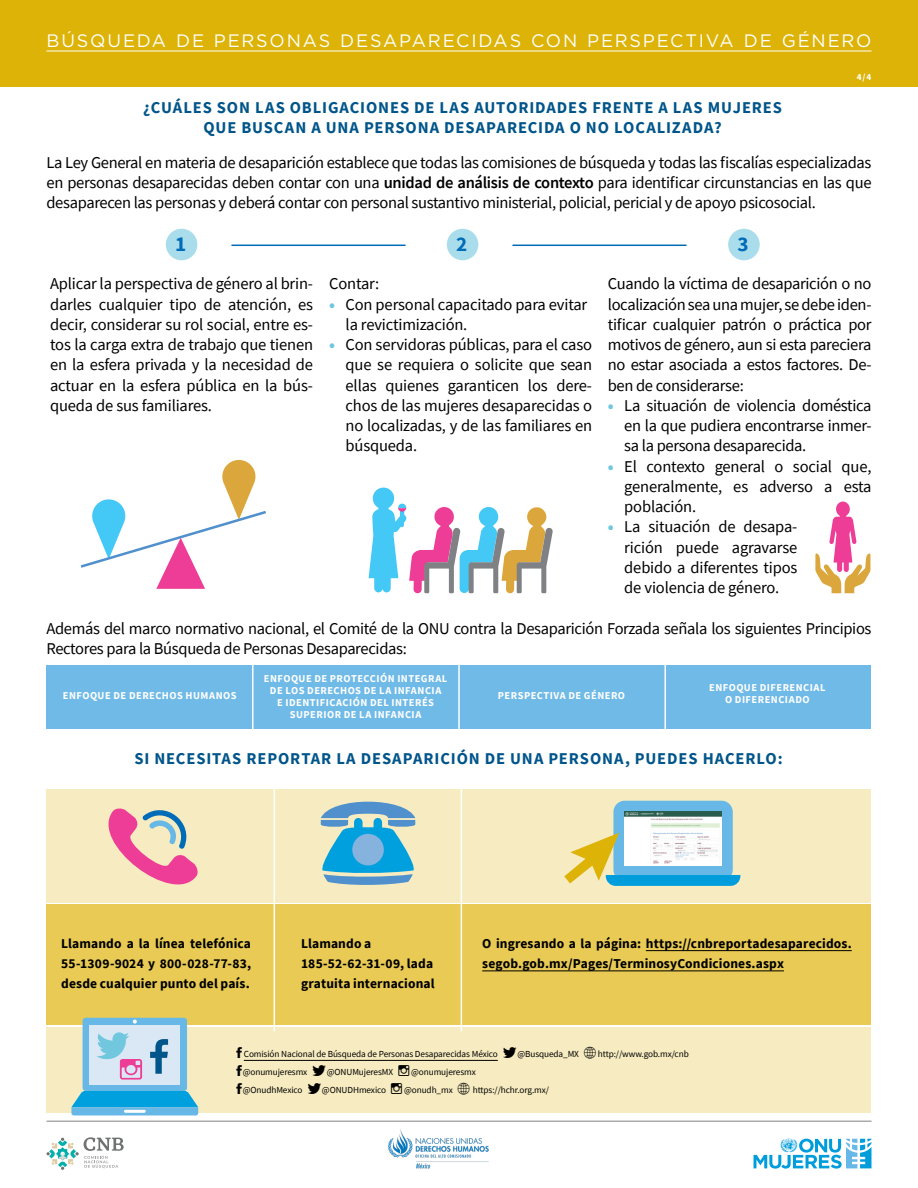
<style>
.page{position:relative;width:918px;height:1188px;background:#fff}
.page>*{position:absolute;margin:0;border:0;box-sizing:border-box;transform-origin:0 0}
.t1{font:700 21.15px "Source Sans Pro";color:#006cb7}
.t2{font:18px "Gotham";letter-spacing:.1em;color:#fff}
.t3{font:16.5px/20.2px "Source Sans Pro";letter-spacing:-.02em;color:#000;text-align:justify}
.t4{font:700 16.5px/20.2px "Source Sans Pro";letter-spacing:.055em;color:#00558a;text-align:center}
.t5{font:700 13.5px/20.2px "Source Sans Pro";letter-spacing:.01em;color:#000}
.t6{font:700 10.5px/12px "Source Sans Pro";letter-spacing:.045em;color:#fff;text-align:center}
.t7{font:9.3px "Source Sans Pro";letter-spacing:-.01em;color:#000}
.t8{font:700 9.3px "Source Sans Pro";color:#fff}
.s1{font-weight:600}
.s2{font-weight:900;color:#70c7de}
</style>
<div class="page">
<div style="left:0;top:0;width:918px;height:87px;background:#ddb307"></div>
<hr style="left:46px;top:51px;width:826px;height:1px;background:#fff">
<div style="left:46px;top:665px;width:826px;height:64px;background:#70bae7"></div>
<div style="left:46px;top:1028px;width:826px;height:85px;background:#f7ecc1"></div>
<svg style="left:754px;top:1138px;width:118px;height:31px"></svg>
<hr style="left:244px;top:1060px;width:254px;height:1px;background:#000">
<svg style="left:47px;top:1137px;width:77px;height:33px"></svg>
<hr style="left:46px;top:1121px;width:826px;height:1px;background:#808285">
<img style="left:388px;top:1129px;width:101px;height:40px">
<div style="left:46px;top:904px;width:826px;height:121px;background:#e8ca54"></div>
<div style="left:46px;top:789px;width:826px;height:113px;background:#f7ecc1"></div>
<hr style="left:646px;top:950px;width:206px;height:1px;background:#000">
<hr style="left:482px;top:971px;width:302px;height:1px;background:#000">
<div style="left:166px;top:229px;width:31px;height:31px;background:#a9ddeb;border-radius:50%"></div>
<div style="left:447px;top:229px;width:31px;height:31px;background:#a9ddeb;border-radius:50%"></div>
<div style="left:728px;top:229px;width:32px;height:31px;background:#a9ddeb;border-radius:50%"></div>
<svg style="left:80px;top:460px;width:186px;height:129px"></svg>
<svg style="left:369px;top:488px;width:184px;height:105px"></svg>
<div style="left:83px;top:1018px;width:104px;height:73px;background:#67b8e7;border-radius:3px"></div>
<div style="left:90px;top:1025px;width:90px;height:60px;background:#dae8f5"></div>
<svg style="left:71px;top:1091px;width:127px;height:24px;background:#31acdf"></svg>
<hr style="left:124px;top:1110px;width:22px;height:3px;background:#fff">
<svg style="left:133px;top:1020px;width:4px;height:4px"></svg>
<svg style="left:150px;top:1039px;width:18px;height:35px"></svg>
<svg style="left:97px;top:1032px;width:45px;height:48px"></svg>
<div style="left:613px;top:801px;width:120px;height:80px;background:#67b8e7;border-radius:11px"></div>
<img style="left:624px;top:811px;width:98px;height:22px">
<svg style="left:564px;top:833px;width:176px;height:53px"></svg>
<svg style="left:89px;top:808px;width:110px;height:95px"></svg>
<svg style="left:321px;top:801px;width:94px;height:84px"></svg>
<hr style="left:274px;top:788px;width:1px;height:243px;background:#fff">
<hr style="left:252px;top:664px;width:2px;height:71px;background:#fff">
<hr style="left:458px;top:664px;width:2px;height:71px;background:#fff">
<hr style="left:664px;top:664px;width:2px;height:71px;background:#fff">
<hr style="left:461px;top:788px;width:1px;height:243px;background:#fff">
<hr style="left:513px;top:245px;width:173px;height:1px;background:#006cb7">
<hr style="left:232px;top:245px;width:173px;height:1px;background:#006cb7">
<svg style="left:815px;top:502px;width:56px;height:91px"></svg>
<p class="t2" style="left:46px;top:29px;width:826px">BÚSQUEDA DE PERSONAS DESAPARECIDAS CON PERSPECTIVA DE GÉNERO</p>
<p class="t8" style="left:857px;top:70px;width:16px">4/4</p>
<p class="t4" style="left:143px;top:97px;width:640px">¿CUÁLES SON LAS OBLIGACIONES DE LAS AUTORIDADES FRENTE A LAS MUJERES<br>QUE BUSCAN A UNA PERSONA DESAPARECIDA O NO LOCALIZADA?</p>
<p class="t3" style="left:46px;top:152px;width:827px">La Ley General en materia de desaparición establece que todas las comisiones de búsqueda y todas las fiscalías especializadas en personas desaparecidas deben contar con una <span class="s1">unidad de análisis de contexto</span> para identificar circunstancias en las que desaparecen las personas y deberá contar con personal sustantivo ministerial, policial, pericial y de apoyo psicosocial.</p>
<p class="t1" style="left:175px;top:229px;width:13px">1</p>
<p class="t1" style="left:456px;top:229px;width:13px">2</p>
<p class="t1" style="left:738px;top:229px;width:13px">3</p>
<p class="t3" style="left:50px;top:274px;width:265px">Aplicar la perspectiva de género al brin&shy;darles cualquier tipo de atención, es decir, considerar su rol social, entre es&shy;tos la carga extra de trabajo que tienen en la esfera privada y la necesidad de actuar en la esfera pública en la bús&shy;queda de sus familiares.</p>
<p class="t3" style="left:329px;top:274px;width:52px">Contar:</p>
<p class="t3" style="left:346px;top:294px;width:243px;text-indent:-16px"><span class="s2">•</span> Con personal capacitado para evitar la revictimización.</p>
<p class="t3" style="left:346px;top:335px;width:248px;text-indent:-16px"><span class="s2">•</span> Con servidoras públicas, para el caso que se requiera o solicite que sean ellas quienes garanticen los dere&shy;chos de las mujeres desaparecidas o no localizadas, y de las familiares en búsqueda.</p>
<p class="t3" style="left:608px;top:274px;width:265px">Cuando la víctima de desaparición o no localización sea una mujer, se debe iden&shy;tificar cualquier patrón o práctica por motivos de género, aun si esta pareciera no estar asociada a estos factores. De&shy;ben de considerarse:</p>
<p class="t3" style="left:624px;top:395px;width:249px;text-indent:-16px"><span class="s2">•</span> La situación de violencia doméstica en la que pudiera encontrarse inmer&shy;sa la persona desaparecida.</p>
<p class="t3" style="left:624px;top:456px;width:249px;text-indent:-16px"><span class="s2">•</span> El contexto general o social que, generalmente, es adverso a esta población.</p>
<p class="t3" style="left:624px;top:517px;width:175px;text-indent:-16px"><span class="s2">•</span> La situación de desapa&shy;rición puede agravarse debido a diferentes tipos de violencia de género.</p>
<p class="t3" style="left:46px;top:618px;width:827px">Además del marco normativo nacional, el Comité de la ONU contra la Desaparición Forzada señala los siguientes Principios<br>Rectores para la Búsqueda de Personas Desaparecidas:</p>
<p class="t6" style="left:63px;top:689px;width:175px">ENFOQUE DE DERECHOS HUMANOS</p>
<p class="t6" style="left:264px;top:672px;width:185px">ENFOQUE DE PROTECCIÓN INTEGRAL<br>DE LOS DERECHOS DE LA INFANCIA<br>E IDENTIFICACIÓN DEL INTERÉS<br>SUPERIOR DE LA INFANCIA</p>
<p class="t6" style="left:498px;top:689px;width:129px">PERSPECTIVA DE GÉNERO</p>
<p class="t6" style="left:709px;top:681px;width:118px">ENFOQUE DIFERENCIAL<br>O DIFERENCIADO</p>
<p class="t4" style="left:134px;top:748px;width:650px">SI NECESITAS REPORTAR LA DESAPARICIÓN DE UNA PERSONA, PUEDES HACERLO:</p>
<p class="t5" style="left:61px;top:933px;width:191px;text-align:justify">Llamando a la línea telefónica 55-1309-9024 y 800-028-77-83, desde cualquier punto del país.</p>
<p class="t5" style="left:301px;top:933px;width:135px">Llamando a<br>185-52-62-31-09, lada gratuita internacional</p>
<p class="t5" style="left:482px;top:933px;width:371px">O ingresando a la página: https://cnbreportadesaparecidos. segob.gob.mx/Pages/TerminosyCondiciones.aspx</p>
<p class="t7" style="left:244px;top:1048px;width:256px">Comisión Nacional de Búsqueda de Personas Desaparecidas México</p>
<p class="t7" style="left:517px;top:1048px;width:63px">@Busqueda_MX</p>
<p class="t7" style="left:598px;top:1048px;width:92px">http://www.gob.mx/cnb</p>
<p class="t7" style="left:243px;top:1066px;width:66px">@onumujeresmx</p>
<p class="t7" style="left:327px;top:1066px;width:68px">@ONUMujeresMX</p>
<p class="t7" style="left:411px;top:1066px;width:66px">@onumujeresmx</p>
<p class="t7" style="left:243px;top:1084px;width:61px">@OnudhMexico</p>
<p class="t7" style="left:322px;top:1084px;width:66px">@ONUDHmexico</p>
<p class="t7" style="left:404px;top:1084px;width:50px">@onudh_mx</p>
<p class="t7" style="left:473px;top:1084px;width:78px">https://hchr.org.mx/</p>
</div>
